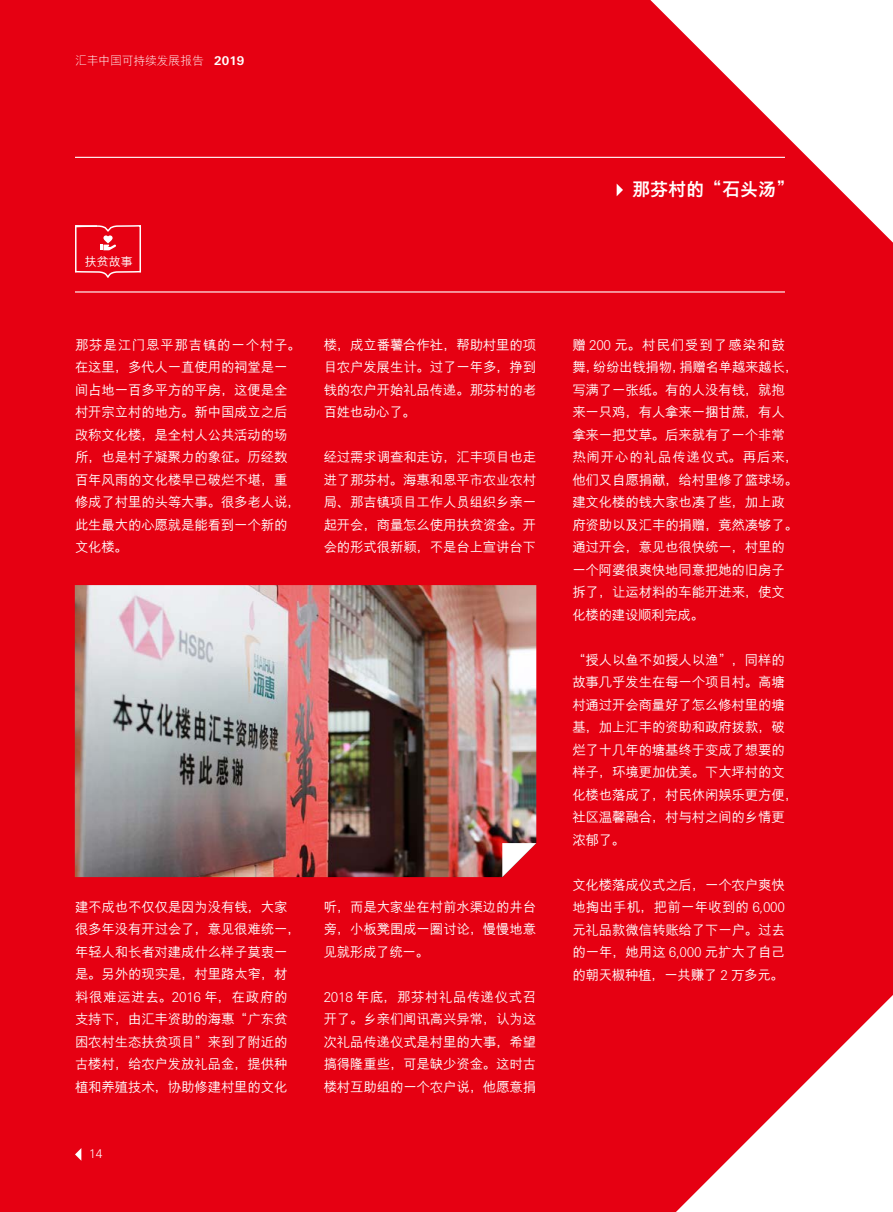
<style>
.page{position:relative;width:893px;height:1212px;background:#e60012}
.page>*{position:absolute;margin:0;border:0;box-sizing:border-box;transform-origin:0 0}
.t1{font:800 18px "M Hei PR Cfor HSBC";color:#fff}
.t2{font:500 13.5px/22.5px "M Hei PR Cfor HSBC";letter-spacing:-.015em;color:#fff;text-align:justify}
.t3{font:300 12px "M Hei PR Cfor HSBC";letter-spacing:-.025em;color:#fff}
.t4{font:500 12px "M Hei PR Cfor HSBC";color:#fff}
.t5{font:300 12px "Univers Nextfor HSBC";color:#fff}
.s1{font-family:"Univers Nextfor HSBC";font-weight:700}
.s2{font-family:"Univers Nextfor HSBC";font-weight:300}
</style>
<div class="page">
<svg style="left:74px;top:224px;width:69px;height:55px;background:#e91f2f"></svg>
<hr style="left:75px;top:157px;width:710px;height:1px;background:#fff">
<hr style="left:75px;top:291px;width:710px;height:1px;background:#fff">
<svg style="left:617px;top:184px;width:6px;height:12px"></svg>
<svg style="left:75px;top:1148px;width:6px;height:13px"></svg>
<img style="left:75px;top:585px;width:461px;height:292px">
<svg style="left:502px;top:843px;width:34px;height:34px"></svg>
<p class="t3" style="left:75px;top:54px;width:171px">汇丰中国可持续发展报告 <span class="s1">2019</span></p>
<p class="t4" style="left:85px;top:255px;width:49px">扶贫故事</p>
<p class="t2" style="left:75px;top:334px;width:227px;text-align:left">那芬是江门恩平那吉镇的一个村子。在这里，多代人一直使用的祠堂是一间占地一百多平方的平房，这便是全村开宗立村的地方。新中国成立之后改称文化楼，是全村人公共活动的场所，也是村子凝聚力的象征。历经数百年风雨的文化楼早已破烂不堪，重修成了村里的头等大事。很多老人说，此生最大的心愿就是能看到一个新的文化楼。</p>
<p class="t2" style="left:324px;top:334px;width:214px">楼，成立番薯合作社，帮助村里的项目农户发展生计。过了一年多，挣到钱的农户开始礼品传递。那芬村的老百姓也动心了。</p>
<p class="t2" style="left:324px;top:446px;width:214px">经过需求调查和走访，汇丰项目也走进了那芬村。海惠和恩平市农业农村局、那吉镇项目工作人员组织乡亲一起开会，商量怎么使用扶贫资金。开会的形式很新颖，不是台上宣讲台下</p>
<p class="t2" style="left:75px;top:896px;width:227px;text-align:left">建不成也不仅仅是因为没有钱，大家很多年没有开过会了，意见很难统一，年轻人和长者对建成什么样子莫衷一是。另外的现实是，村里路太窄，材料很难运进去。<span class="s2">2016</span> 年，在政府的支持下，由汇丰资助的海惠“广东贫困农村生态扶贫项目”来到了附近的古楼村，给农户发放礼品金，提供种植和养殖技术，协助修建村里的文化</p>
<p class="t5" style="left:89px;top:1145px;width:15px">14</p>
<p class="t2" style="left:324px;top:896px;width:214px">听，而是大家坐在村前水渠边的井台旁，小板凳围成一圈讨论，慢慢地意见就形成了统一。</p>
<p class="t2" style="left:324px;top:986px;width:214px"><span class="s2">2018</span> 年底，那芬村礼品传递仪式召开了。乡亲们闻讯高兴异常，认为这次礼品传递仪式是村里的大事，希望搞得隆重些，可是缺少资金。这时古楼村互助组的一个农户说，他愿意捐</p>
<h1 class="t1" style="left:632px;top:179px;width:164px">那芬村的“石头汤”</h1>
<p class="t2" style="left:572px;top:334px;width:227px;text-align:left">赠 <span class="s2">200</span> 元。村民们受到了感染和鼓舞，纷纷出钱捐物，捐赠名单越来越长，写满了一张纸。有的人没有钱，就抱来一只鸡，有人拿来一捆甘蔗，有人拿来一把艾草。后来就有了一个非常热闹开心的礼品传递仪式。再后来，他们又自愿捐献，给村里修了篮球场。建文化楼的钱大家也凑了些，加上政府资助以及汇丰的捐赠，竟然凑够了。通过开会，意见也很快统一，村里的一个阿婆很爽快地同意把她的旧房子拆了，让运材料的车能开进来，使文化楼的建设顺利完成。</p>
<p class="t2" style="left:572px;top:649px;width:227px;text-align:left">“授人以鱼不如授人以渔”，同样的故事几乎发生在每一个项目村。高塘村通过开会商量好了怎么修村里的塘基，加上汇丰的资助和政府拨款，破烂了十几年的塘基终于变成了想要的样子，环境更加优美。下大坪村的文化楼也落成了，村民休闲娱乐更方便，社区温馨融合，村与村之间的乡情更浓郁了。</p>
<p class="t2" style="left:572px;top:874px;width:214px">文化楼落成仪式之后，一个农户爽快地掏出手机，把前一年收到的 <span class="s2">6,000</span>元礼品款微信转账给了下一户。过去的一年，她用这 <span class="s2">6,000</span> 元扩大了自己的朝天椒种植，一共赚了 <span class="s2">2</span> 万多元。</p>
</div>
